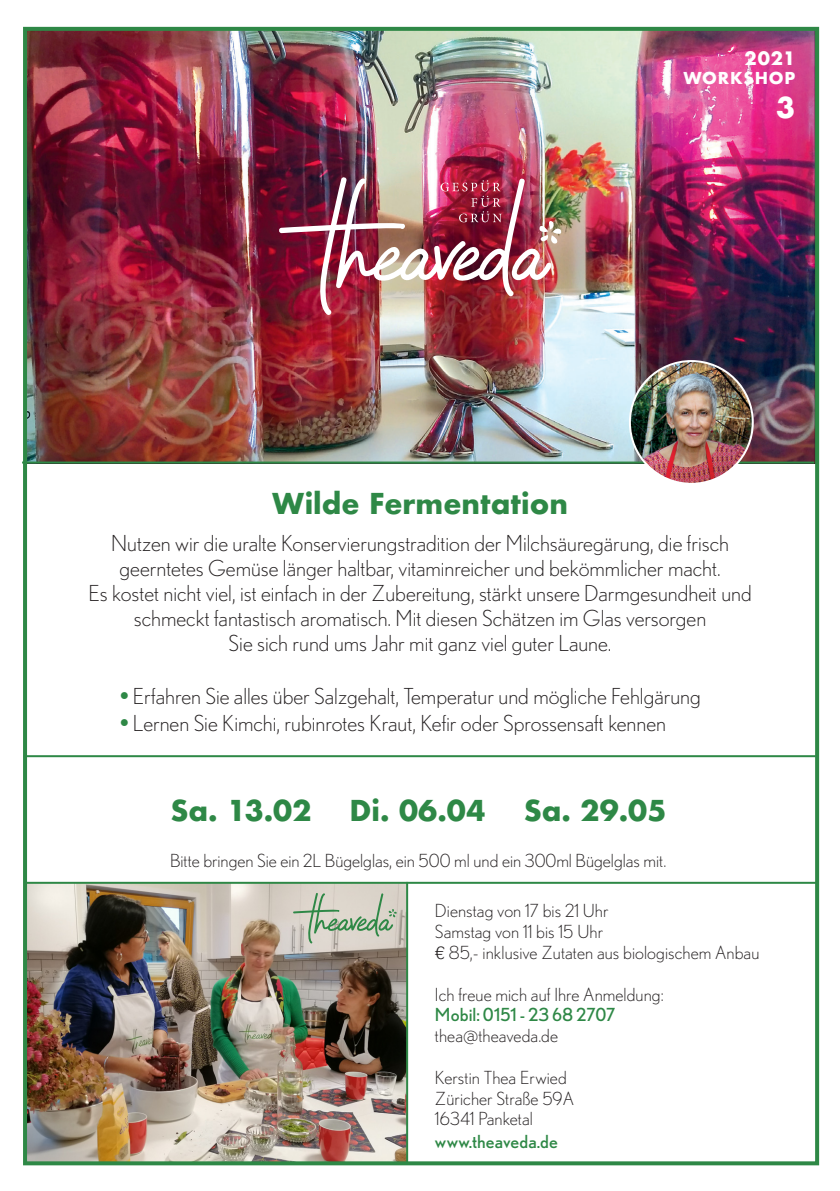
<style>
.page{position:relative;width:840px;height:1191px;background:#fff}
.page>*{position:absolute;margin:0;border:0;box-sizing:border-box;transform-origin:0 0}
.t1{font:700 28px "Futura";color:#2e8846}
.t2{font:700 28px "Futura";color:#fff}
.t3{font:300 22px/25px "Nobel";color:#231f20;text-align:center}
.t4{font:300 18px "Nobel";letter-spacing:.005em;color:#231f20}
.t5{font:18px "Nobel";letter-spacing:.005em;color:#2e8846}
.t6{font:700 18px "Futura";color:#fff}
.t7{font:700 16px "Futura";letter-spacing:.05em;color:#fff}
.s1{font-family:"Futura";font-weight:700;color:#2e8846}
.s2{font-family:"Helvetica"}
</style>
<div class="page">
<img style="left:28px;top:32px;width:785px;height:429px">
<img style="left:278px;top:176px;width:283px;height:140px">
<hr style="left:22px;top:461px;width:791px;height:2px;background:#2e8846">
<img style="left:629px;top:361px;width:123px;height:123px;border-radius:61px">
<hr style="left:24px;top:755px;width:791px;height:2px;background:#2e8846">
<img style="left:28px;top:883px;width:378px;height:277px">
<div style="left:23px;top:27px;width:795px;height:1138px;border:4px solid #2e8846"></div>
<svg style="left:292px;top:892px;width:104px;height:52px;background:#c1c8b7"></svg>
<hr style="left:406px;top:882px;width:2px;height:280px;background:#2e8846">
<hr style="left:25px;top:881px;width:791px;height:2px;background:#2e8846">
<p class="t6" style="left:744px;top:45px;width:52px">2021</p>
<p class="t7" style="left:683px;top:66px;width:113px">WORKSHOP</p>
<p class="t2" style="left:775px;top:87px;width:21px">3</p>
<p class="t1" style="left:272px;top:483px;width:297px">Wilde Fermentation</p>
<p class="t3" style="left:111px;top:530px;width:619px">Nutzen wir die uralte Konservierungstradition der Milchsäuregärung, die frisch</p>
<p class="t3" style="left:119px;top:555px;width:602px">geerntetes Gemüse länger haltbar, vitaminreicher und bekömmlicher macht.</p>
<p class="t3" style="left:88px;top:580px;width:664px">Es kostet nicht viel, ist einfach in der Zubereitung, stärkt unsere Darmgesundheit und schmeckt fantastisch aromatisch. Mit diesen Schätzen im Glas versorgen</p>
<p class="t3" style="left:228px;top:630px;width:384px">Sie sich rund ums Jahr mit ganz viel guter Laune.</p>
<p class="t3" style="left:116px;top:683px;width:586px"><span class="s1">•</span>Erfahren Sie alles über Salzgehalt, Temperatur und mögliche Fehlgärung</p>
<p class="t3" style="left:116px;top:710px;width:551px"><span class="s1">•</span>Lernen Sie Kimchi, rubinrotes Kraut, Kefir oder Sprossensaft kennen</p>
<p class="t1" style="left:170px;top:790px;width:142px">Sa. 13.02</p>
<p class="t1" style="left:349px;top:790px;width:137px">Di. 06.04</p>
<p class="t1" style="left:523px;top:790px;width:144px">Sa. 29.05</p>
<p class="t4" style="left:170px;top:850px;width:497px">Bitte bringen Sie ein 2L Bügelglas, ein 500 ml und ein 300ml Bügelglas mit.</p>
<p class="t4" style="left:435px;top:900px;width:175px">Dienstag von 17 bis 21 Uhr</p>
<p class="t4" style="left:435px;top:921px;width:169px">Samstag von 11 bis 15 Uhr</p>
<p class="t4" style="left:435px;top:942px;width:326px"><span class="s2">€</span> 85,- inklusive Zutaten aus biologischem Anbau</p>
<p class="t4" style="left:435px;top:983px;width:230px">Ich freue mich auf Ihre Anmeldung:</p>
<p class="t5" style="left:435px;top:1004px;width:182px">Mobil: 0151 - 23 68 2707</p>
<p class="t4" style="left:435px;top:1025px;width:124px">thea@theaveda.de</p>
<p class="t4" style="left:435px;top:1067px;width:133px">Kerstin Thea Erwied</p>
<p class="t4" style="left:435px;top:1087px;width:140px">Züricher Straße 59A</p>
<p class="t4" style="left:435px;top:1108px;width:99px">16341 Panketal</p>
<p class="t5" style="left:435px;top:1131px;width:124px">www.theaveda.de</p>
</div>
